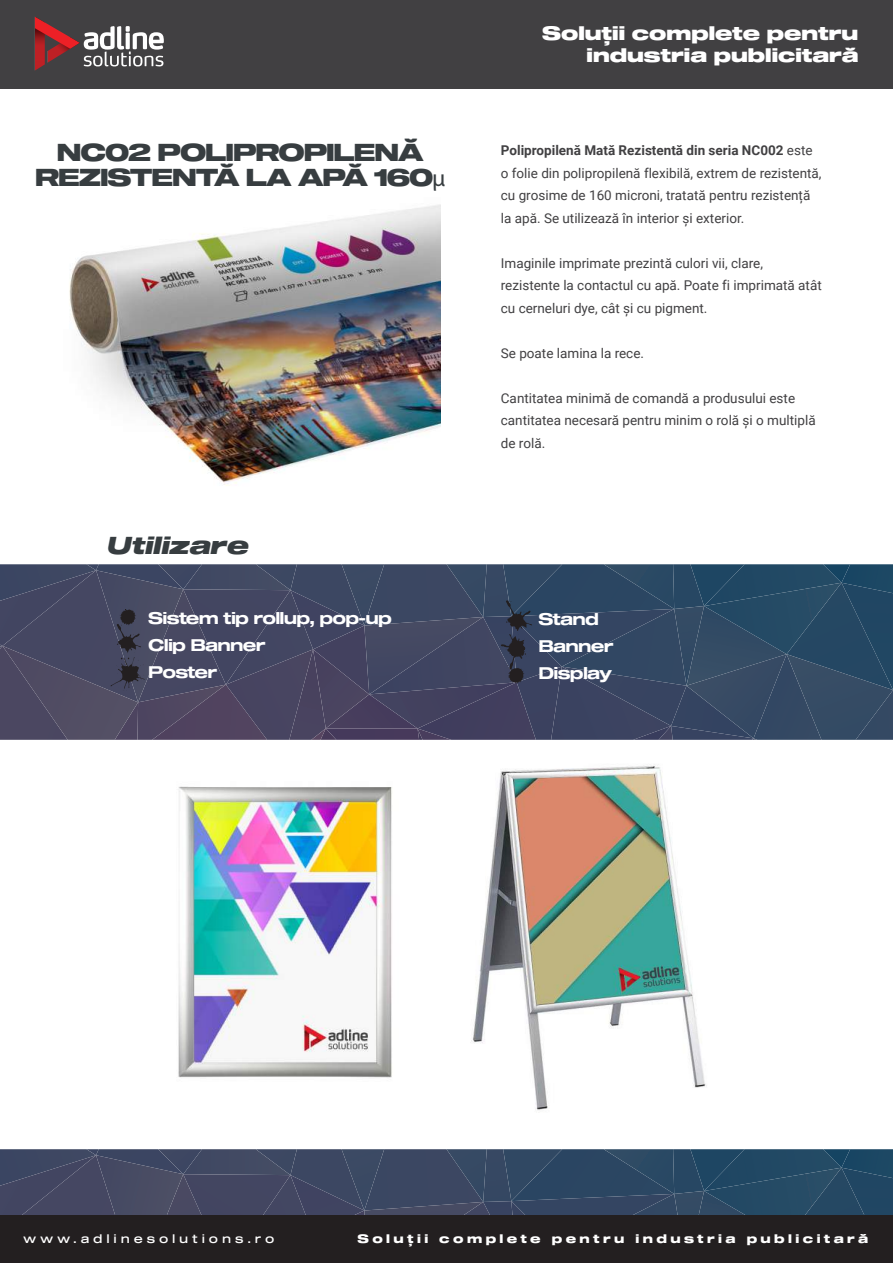
<style>
.page{position:relative;width:893px;height:1263px;background:#fff}
.page>*{position:absolute;margin:0;border:0;box-sizing:border-box;transform-origin:0 0}
.t1{font:24px/25.5px "Sequel 100 Black 85";letter-spacing:-.045em;color:#373d40;text-align:center}
.t2{font:24px "Sequel 100 Black 86";color:#373d40}
.t3{font:18.9px/22.2px "Sequel 100 Black 85";color:#fff;text-align:right}
.t4{font:16.5px/27px "Sequel 100 Black 65";letter-spacing:-.045em;color:#fff}
.t5{font:13.5px/22.5px "Roboto";color:#414042}
.t6{font:12px "Sequel 100 Black 75";letter-spacing:.28em;color:#fff}
.t7{font:12px "Sequel 100 Black 45";letter-spacing:.32em;color:#fff}
.s1{font-family:"Myriad Pro"}
.s2{font-weight:700}
</style>
<div class="page">
<img style="left:471px;top:764px;width:236px;height:346px">
<img style="left:178px;top:786px;width:214px;height:292px">
<svg style="left:0;top:1149px;width:893px;height:66px;background:#374964"></svg>
<img style="left:69px;top:204px;width:372px;height:282px">
<div style="left:0;top:0;width:893px;height:88px;background:#414042"></div>
<img style="left:35px;top:66px;width:7px;height:5px">
<svg style="left:35px;top:17px;width:129px;height:49px"></svg>
<div style="left:57px;top:464px;width:107px;height:64px;background:#fff"></div>
<div style="left:0;top:1215px;width:893px;height:48px;background:#231f20"></div>
<svg style="left:0;top:564px;width:893px;height:176px;background:#3d4762"></svg>
<h2 class="t3" style="left:542px;top:23px;width:318px">Soluții complete pentru industria publicitară</h2>
<h1 class="t1" style="left:35px;top:140px;width:412px">NC02 POLIPROPILENĂ<br>REZISTENTĂ LA APĂ 160<span class="s1">µ</span></h1>
<p class="t5" style="left:501px;top:139px;width:322px"><span class="s2">Polipropilenă Mată Rezistentă din seria NC002</span> este o folie din polipropilenă flexibilă, extrem de rezistentă, cu grosime de 160 microni, tratată pentru rezistență la apă. Se utilizează în interior și exterior.</p>
<p class="t5" style="left:501px;top:251px;width:322px">Imaginile imprimate prezintă culori vii, clare, rezistente la contactul cu apă. Poate fi imprimată atât cu cerneluri dye, cât și cu pigment.</p>
<p class="t5" style="left:501px;top:341px;width:145px">Se poate lamina la rece.</p>
<p class="t5" style="left:501px;top:386px;width:316px">Cantitatea minimă de comandă a produsului este cantitatea necesară pentru minim o rolă și o multiplă de rolă.</p>
<h1 class="t2" style="left:107px;top:528px;width:143px">Utilizare</h1>
<p class="t4" style="left:148px;top:605px;width:245px">Sistem tip rollup, pop-up<br>Clip Banner<br>Poster</p>
<p class="t4" style="left:538px;top:606px;width:77px">Stand<br>Banner<br>Display</p>
<p class="t7" style="left:23px;top:1230px;width:253px">www.adlinesolutions.ro</p>
<p class="t6" style="left:357px;top:1230px;width:512px">Soluții complete pentru industria publicitară</p>
</div>
